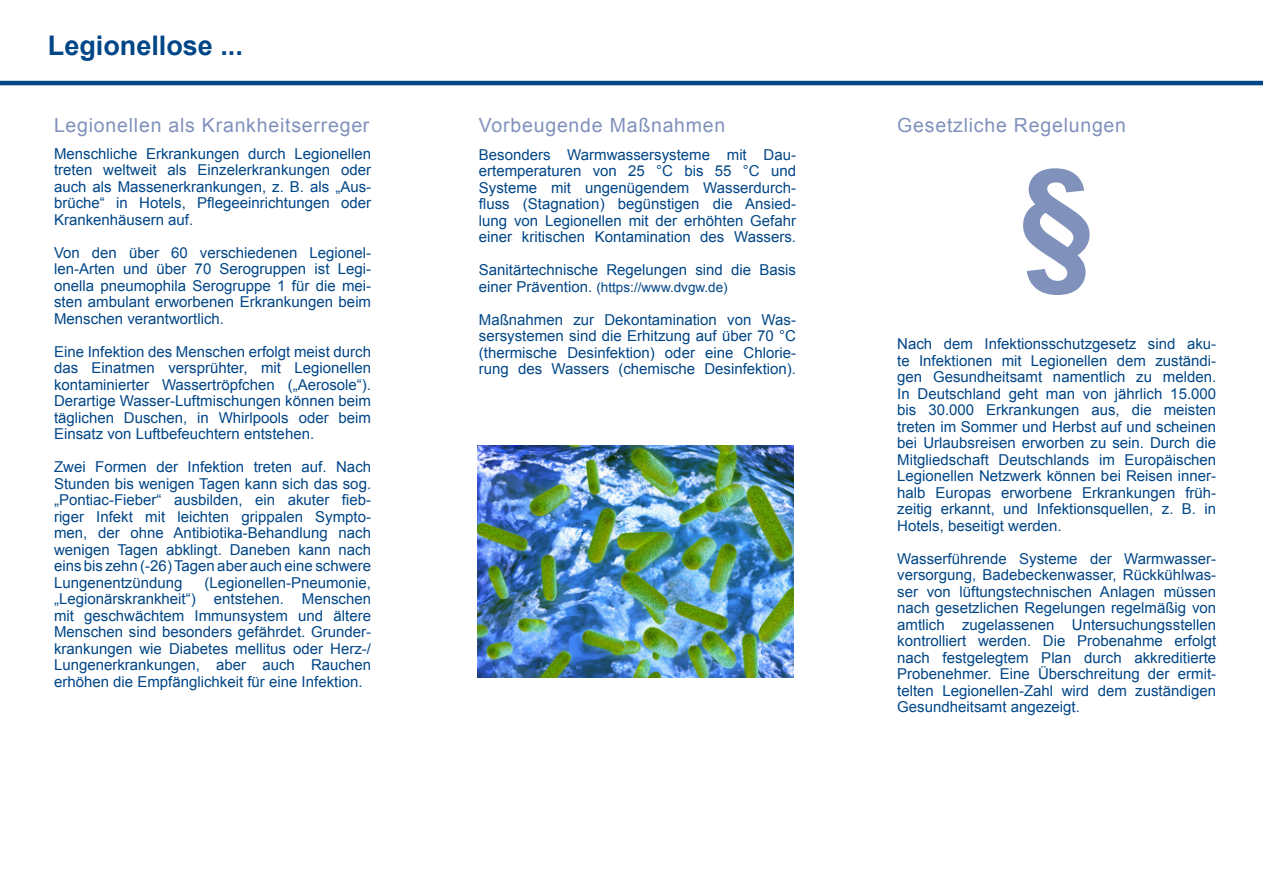
<style>
.page{position:relative;width:1263px;height:893px;background:#fff}
.page>*{position:absolute;margin:0;border:0;box-sizing:border-box;transform-origin:0 0}
.t1{font:700 135px "Arial";color:#8092bc}
.t2{font:700 27px "Arial";color:#004687}
.t3{font:19.5px "Arial";letter-spacing:.04em;color:#8092bc}
.t4{font:15px/16.5px "Arial";color:#004687;text-align:justify}
.t5{font:13.5px "Arial";color:#004687}
.s1{font-size:15px}
</style>
<div class="page">
<img style="left:478px;top:446px;width:316px;height:231px">
<hr style="left:0;top:81px;width:1263px;height:4px;background:#004687">
<p class="t2" style="left:48px;top:27px;width:197px">Legionellose ...</p>
<p class="t3" style="left:54px;top:112px;width:317px">Legionellen als Krankheitserreger</p>
<p class="t4" style="left:54px;top:145px;width:319px">Menschliche Erkrankungen durch Legionellen treten weltweit als Einzelerkrankungen oder auch als Massenerkrankungen, z. B. als „Aus&shy;brüche“ in Hotels, Pflegeeinrichtungen oder Krankenhäusern auf.</p>
<p class="t4" style="left:54px;top:244px;width:319px">Von den über 60 verschiedenen Legionel&shy;len-Arten und über 70 Serogruppen ist Legi&shy;onella pneumophila Serogruppe 1 für die mei&shy;sten ambulant erworbenen Erkrankungen beim Menschen verantwortlich.</p>
<p class="t4" style="left:54px;top:343px;width:319px">Eine Infektion des Menschen erfolgt meist durch das Einatmen versprühter, mit Legionellen kontaminierter Wassertröpfchen („Aerosole“).<br>Derartige Wasser-Luftmischungen können beim täglichen Duschen, in Whirlpools oder beim Einsatz von Luftbefeuchtern entstehen.</p>
<p class="t4" style="left:54px;top:459px;width:319px">Zwei Formen der Infektion treten auf. Nach Stunden bis wenigen Tagen kann sich das sog. „Pontiac-Fieber“ ausbilden, ein akuter fieb&shy;riger Infekt mit leichten grippalen Sympto&shy;men, der ohne Antibiotika-Behandlung nach wenigen Tagen abklingt. Daneben kann nach eins bis zehn (-26) Tagen aber auch eine schwere Lungenentzündung</p>
<p class="t4" style="left:54px;top:574px;width:319px;text-indent:150px">(Legionellen-Pneumonie, „Legionärskrankheit“) entstehen. Menschen mit geschwächtem Immunsystem und ältere Menschen sind besonders gefährdet. Grunder&shy;krankungen wie Diabetes mellitus oder Herz-/ Lungenerkrankungen, aber auch Rauchen erhöhen die Empfänglichkeit für eine Infektion.</p>
<p class="t3" style="left:479px;top:112px;width:248px">Vorbeugende Maßnahmen</p>
<p class="t4" style="left:479px;top:146px;width:319px">Besonders Warmwassersysteme mit Dau&shy;ertemperaturen von 25 °C bis 55 °C und Systeme mit ungenügendem Wasserdurch&shy;fluss (Stagnation) begünstigen die Ansied&shy;lung von Legionellen mit der erhöhten Gefahr einer kritischen Kontamination des Wassers.</p>
<p class="t4" style="left:479px;top:262px;width:319px">Sanitärtechnische Regelungen sind die Basis</p>
<p class="t5" style="left:479px;top:278px;width:250px"><span class="s1">einer Prävention.</span> (https://www.dvgw.de)</p>
<p class="t4" style="left:479px;top:311px;width:319px">Maßnahmen zur Dekontamination von Was&shy;sersystemen sind die Erhitzung auf über 70 °C (thermische Desinfektion) oder eine Chlorie&shy;rung des Wassers (chemische Desinfektion).</p>
<p class="t3" style="left:897px;top:112px;width:230px">Gesetzliche Regelungen</p>
<p class="t1" style="left:1019px;top:129px;width:77px">§</p>
<p class="t4" style="left:897px;top:336px;width:320px">Nach dem Infektionsschutzgesetz sind aku&shy;te Infektionen mit Legionellen dem zuständi&shy;gen Gesundheitsamt namentlich zu melden.<br>In Deutschland geht man von jährlich 15.000 bis 30.000 Erkrankungen aus, die meisten treten im Sommer und Herbst auf und scheinen bei Urlaubsreisen erworben zu sein. Durch die Mitgliedschaft Deutschlands im Europäischen Legionellen Netzwerk können bei Reisen inner&shy;halb Europas erworbene Erkrankungen früh&shy;zeitig erkannt, und Infektionsquellen, z. B. in Hotels, beseitigt werden.</p>
<p class="t4" style="left:897px;top:550px;width:320px">Wasserführende Systeme der Warmwasser&shy;versorgung, Badebeckenwasser, Rückkühlwas&shy;ser von lüftungstechnischen Anlagen müssen nach gesetzlichen Regelungen regelmäßig von amtlich zugelassenen Untersuchungsstellen kontrolliert werden. Die Probenahme erfolgt nach festgelegtem Plan durch akkreditierte Probenehmer. Eine Überschreitung der ermit&shy;telten Legionellen-Zahl wird dem zuständigen Gesundheitsamt angezeigt.</p>
</div>
